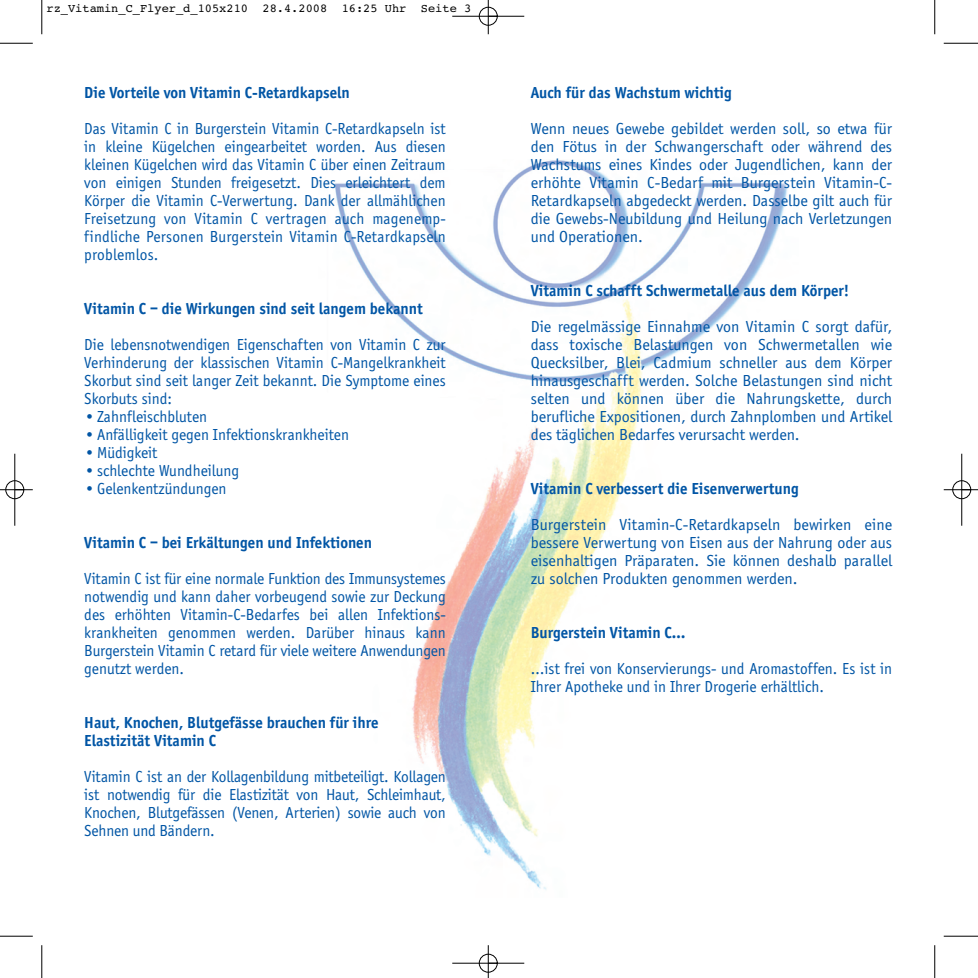
<style>
.page{position:relative;width:978px;height:978px;background:#fff}
.page>*{position:absolute;margin:0;border:0;box-sizing:border-box;transform-origin:0 0}
.t1{font:16.5px/18px "Officina Sans";color:#0155a5;text-align:justify;scale:.96 1}
.t2{font:16.5px/18px "Officina Sans";color:#0155a5;text-align:justify}
.t3{font:700 16.5px/18px "Officina Sans";color:#0155a5;scale:.96 1}
.t4{font:12px "Courier";color:#000}
</style>
<div class="page">
<img style="left:334px;top:160px;width:454px;height:730px">
<hr style="left:42px;top:0;width:1px;height:34px;background:#000">
<hr style="left:0;top:43px;width:33px;height:1px;background:#000">
<hr style="left:934px;top:0;width:1px;height:34px;background:#000">
<hr style="left:944px;top:43px;width:34px;height:1px;background:#000">
<hr style="left:42px;top:945px;width:1px;height:33px;background:#000">
<hr style="left:0;top:936px;width:33px;height:1px;background:#000">
<hr style="left:934px;top:945px;width:1px;height:33px;background:#000">
<hr style="left:944px;top:936px;width:34px;height:1px;background:#000">
<div style="left:479px;top:7px;width:19px;height:19px;border:1px solid #fff;border-radius:50%"></div>
<div style="left:479px;top:954px;width:19px;height:19px;border:1px solid #fff;border-radius:50%"></div>
<div style="left:5px;top:480px;width:19px;height:19px;border:1px solid #fff;border-radius:50%"></div>
<div style="left:952px;top:480px;width:19px;height:19px;border:1px solid #fff;border-radius:50%"></div>
<hr style="left:452px;top:16px;width:72px;height:1px;background:#000">
<hr style="left:452px;top:963px;width:72px;height:1px;background:#000">
<hr style="left:15px;top:454px;width:1px;height:72px;background:#000">
<hr style="left:961px;top:454px;width:1px;height:72px;background:#000">
<hr style="left:488px;top:0;width:1px;height:34px;background:#000">
<hr style="left:488px;top:945px;width:1px;height:33px;background:#000">
<hr style="left:0;top:489px;width:33px;height:1px;background:#000">
<hr style="left:944px;top:489px;width:34px;height:1px;background:#000">
<div style="left:479px;top:7px;width:18px;height:18px;border:1px solid #000;border-radius:50%"></div>
<div style="left:479px;top:954px;width:18px;height:18px;border:1px solid #000;border-radius:50%"></div>
<div style="left:6px;top:481px;width:18px;height:18px;border:1px solid #000;border-radius:50%"></div>
<div style="left:953px;top:481px;width:18px;height:18px;border:1px solid #000;border-radius:50%"></div>
<p class="t4" style="left:46px;top:4px;width:426px">rz_Vitamin_C_Flyer_d_105x210 28.4.2008 16:25 Uhr Seite 3</p>
<p class="t3" style="left:84px;top:85px;width:278px">Die Vorteile von Vitamin C-Retardkapseln</p>
<p class="t1" style="left:84px;top:121px;width:378px">Das Vitamin C in Burgerstein Vitamin C-Retardkapseln ist in kleine Kügelchen eingearbeitet worden. Aus diesen kleinen Kügelchen wird das Vitamin C über einen Zeitraum von einigen Stunden freigesetzt. Dies erleichtert dem Körper die Vitamin C-Verwertung. Dank der allmählichen Freisetzung von Vitamin C vertragen auch magenemp&shy;findliche Personen Burgerstein Vitamin C-Retardkapseln problemlos.</p>
<p class="t3" style="left:84px;top:301px;width:354px">Vitamin C – die Wirkungen sind seit langem bekannt</p>
<p class="t1" style="left:84px;top:337px;width:378px">Die lebensnotwendigen Eigenschaften von Vitamin C zur Verhinderung der klassischen Vitamin C-Mangelkrankheit Skorbut sind seit langer Zeit bekannt. Die Symptome eines Skorbuts sind:</p>
<p class="t2" style="left:84px;top:409px;width:124px">•Zahnfleischbluten</p>
<p class="t2" style="left:84px;top:427px;width:266px">•Anfälligkeit gegen Infektionskrankheiten</p>
<p class="t2" style="left:84px;top:445px;width:74px">•Müdigkeit</p>
<p class="t2" style="left:84px;top:463px;width:156px">•schlechte Wundheilung</p>
<p class="t2" style="left:84px;top:481px;width:144px">•Gelenkentzündungen</p>
<p class="t3" style="left:84px;top:535px;width:301px">Vitamin C – bei Erkältungen und Infektionen</p>
<p class="t1" style="left:84px;top:571px;width:378px">Vitamin C ist für eine normale Funktion des Immunsystemes notwendig und kann daher vorbeugend sowie zur Deckung des erhöhten Vitamin-C-Bedarfes bei allen Infektions&shy;krankheiten genommen werden. Darüber hinaus kann Burgerstein Vitamin C retard für viele weitere Anwendungen genutzt werden.</p>
<p class="t3" style="left:84px;top:715px;width:308px">Haut, Knochen, Blutgefässe brauchen für ihre<br>Elastizität Vitamin C</p>
<p class="t1" style="left:84px;top:769px;width:378px">Vitamin C ist an der Kollagenbildung mitbeteiligt. Kollagen ist notwendig für die Elastizität von Haut, Schleimhaut, Knochen, Blutgefässen (Venen, Arterien) sowie auch von Sehnen und Bändern.</p>
<p class="t3" style="left:531px;top:85px;width:211px">Auch für das Wachstum wichtig</p>
<p class="t2" style="left:531px;top:121px;width:363px">Wenn neues Gewebe gebildet werden soll, so etwa für den Fötus in der Schwangerschaft oder während des Wachstums eines Kindes oder Jugendlichen, kann der erhöhte Vitamin C-Bedarf mit Burgerstein Vitamin-C-Retardkapseln abgedeckt werden. Dasselbe gilt auch für die Gewebs-Neubildung und Heilung nach Verletzungen und Operationen.</p>
<p class="t3" style="left:531px;top:283px;width:333px">Vitamin C schafft Schwermetalle aus dem Körper!</p>
<p class="t2" style="left:531px;top:319px;width:363px">Die regelmässige Einnahme von Vitamin C sorgt dafür, dass toxische Belastungen von Schwermetallen wie Quecksilber, Blei, Cadmium schneller aus dem Körper hinausgeschafft werden. Solche Belastungen sind nicht selten und können über die Nahrungskette, durch berufliche Expositionen, durch Zahnplomben und Artikel des täglichen Bedarfes verursacht werden.</p>
<p class="t3" style="left:531px;top:481px;width:281px">Vitamin C verbessert die Eisenverwertung</p>
<p class="t2" style="left:531px;top:517px;width:363px">Burgerstein Vitamin-C-Retardkapseln bewirken eine bessere Verwertung von Eisen aus der Nahrung oder aus eisenhaltigen Präparaten. Sie können deshalb parallel zu solchen Produkten genommen werden.</p>
<p class="t3" style="left:531px;top:625px;width:163px">Burgerstein Vitamin C…</p>
<p class="t1" style="left:531px;top:661px;width:378px">…ist frei von Konservierungs- und Aromastoffen. Es ist in<br>Ihrer Apotheke und in Ihrer Drogerie erhältlich.</p>
</div>
